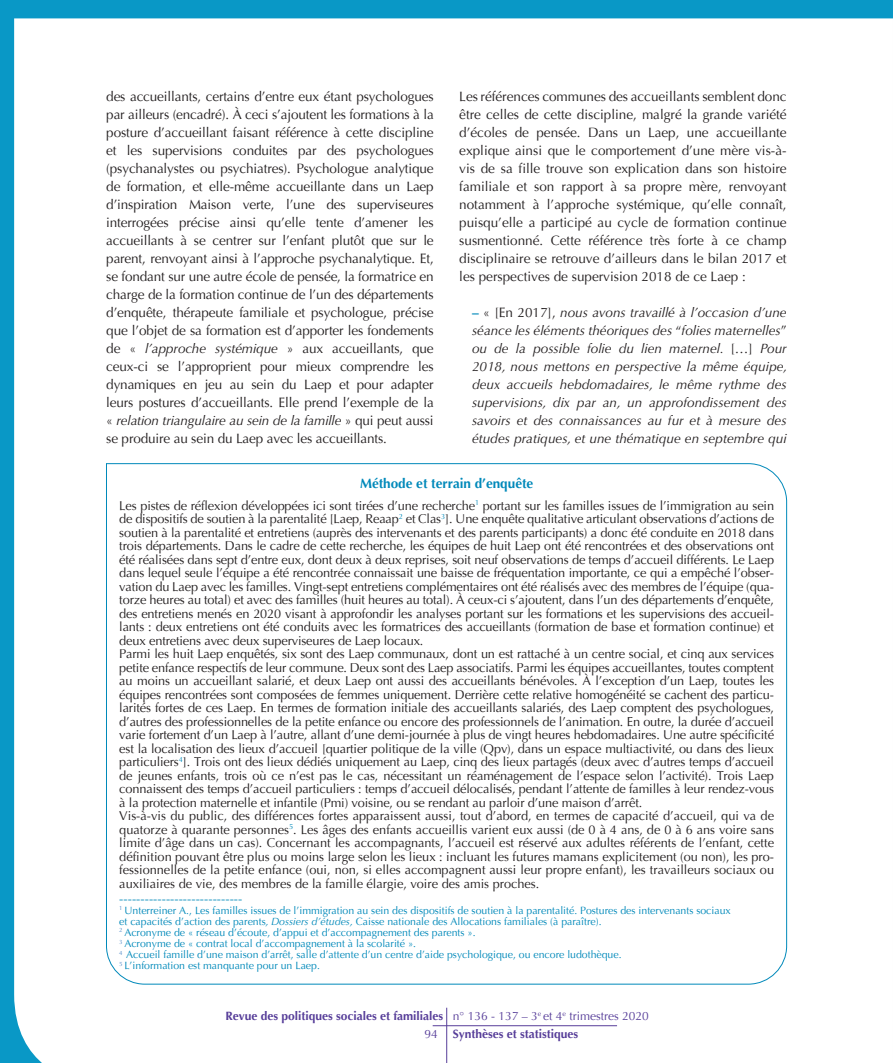
<style>
.page{position:relative;width:893px;height:1063px;background:#0998c6}
.page>*{position:absolute;margin:0;border:0;box-sizing:border-box;transform-origin:0 0}
.t1{font:13.5px/18px "Optima";letter-spacing:-.005em;color:#231f20;text-align:justify}
.t2{font:italic 13.5px/18px "Optima";color:#231f20;text-align:justify}
.t3{font:700 13.5px "Optima";color:#0089ba}
.t4{font:12.75px/13.5px "Optima";letter-spacing:-.01em;color:#231f20}
.t5{font:12.75px "Optima";color:#0089ba}
.t6{font:700 12px/18px "Optima";color:#573e99}
.t7{font:10.5px/11.1px "Optima";color:#0089ba}
.s1{font-style:italic}
.s2{font-weight:700;font-style:normal;color:#0089ba}
.s3{font-style:normal}
.s4{font-weight:400}
</style>
<div class="page">
<div style="left:14px;top:18px;width:879px;height:1045px;background:#fff"></div>
<hr style="left:446px;top:1008px;width:1px;height:55px;background:#573e99">
<hr style="left:433px;top:1025px;width:184px;height:1px;background:#573e99">
<div style="left:106px;top:463px;width:681px;height:522px;background:#fff"></div>
<p class="t1" style="left:106px;top:88px;width:329px">des accueillants, certains d’entre eux étant psychologues par ailleurs (encadré). À ceci s’ajoutent les formations à la posture d’accueillant faisant référence à cette discipline et les supervisions conduites par des psychologues (psychanalystes ou psychiatres). Psychologue analytique de formation, et elle-même accueillante dans un Laep d’inspiration Maison verte, l’une des superviseures interrogées précise ainsi qu’elle tente d’amener les accueillants à se centrer sur l’enfant plutôt que sur le parent, renvoyant ainsi à l’approche psychanalytique. Et, se fondant sur une autre école de pensée, la formatrice en charge de la formation continue de l’un des départements d’enquête, thérapeute familiale et psychologue, précise que l’objet de sa formation est d’apporter les fondements de « <span class="s1">l’approche systémique</span> » aux accueillants, que ceux-ci se l’approprient pour mieux comprendre les dynamiques en jeu au sein du Laep et pour adapter leurs postures d’accueillants. Elle prend l’exemple de la « <span class="s1">relation triangulaire au sein de la famille</span> » qui peut aussi se produire au sein du Laep avec les accueillants.</p>
<p class="t1" style="left:459px;top:88px;width:329px">Les références communes des accueillants semblent donc être celles de cette discipline, malgré la grande variété d’écoles de pensée. Dans un Laep, une accueillante explique ainsi que le comportement d’une mère vis-à&shy;vis de sa fille trouve son explication dans son histoire familiale et son rapport à sa propre mère, renvoyant notamment à l’approche systémique, qu’elle connaît, puisqu’elle a participé au cycle de formation continue susmentionné. Cette référence très forte à ce champ disciplinaire se retrouve d’ailleurs dans le bilan 2017 et les perspectives de supervision 2018 de ce Laep :</p>
<p class="t2" style="left:472px;top:303px;width:317px"><span class="s2">–</span> <span class="s3">« [En 2017],</span> nous avons travaillé à l’occasion d’une séance les éléments théoriques des <span class="s3">“</span>folies maternelles<span class="s3">” </span>ou de la possible folie du lien maternel. <span class="s3">[…]</span> Pour 2018, nous mettons en perspective la même équipe, deux accueils hebdomadaires, le même rythme des supervisions, dix par an, un approfondissement des savoirs et des connaissances au fur et à mesure des études pratiques, et une thématique en septembre qui</p>
<p class="t3" style="left:360px;top:475px;width:175px">Méthode et terrain d’enquête</p>
<p class="t4" style="left:119px;top:499px;width:656px">Les pistes de réflexion développées ici sont tirées d’une recherche<sup>1</sup> portant sur les familles issues de l’immigration au sein de dispositifs de soutien à la parentalité [Laep, Reaap<sup>2</sup> et Clas<sup>3</sup>]. Une enquête qualitative articulant observations d’actions de soutien à la parentalité et entretiens (auprès des intervenants et des parents participants) a donc été conduite en 2018 dans trois départements. Dans le cadre de cette recherche, les équipes de huit Laep ont été rencontrées et des observations ont été réalisées dans sept d’entre eux, dont deux à deux reprises, soit neuf observations de temps d’accueil différents. Le Laep dans lequel seule l’équipe a été rencontrée connaissait une baisse de fréquentation importante, ce qui a empêché l’obser&shy;vation du Laep avec les familles. Vingt-sept entretiens complémentaires ont été réalisés avec des membres de l’équipe (qua&shy;torze heures au total) et avec des familles (huit heures au total). À ceux-ci s’ajoutent, dans l’un des départements d’enquête, des entretiens menés en 2020 visant à approfondir les analyses portant sur les formations et les supervisions des accueil&shy;lants : deux entretiens ont été conduits avec les formatrices des accueillants (formation de base et formation continue) et deux entretiens avec deux superviseures de Laep locaux.<br>Parmi les huit Laep enquêtés, six sont des Laep communaux, dont un est rattaché à un centre social, et cinq aux services petite enfance respectifs de leur commune. Deux sont des Laep associatifs. Parmi les équipes accueillantes, toutes comptent au moins un accueillant salarié, et deux Laep ont aussi des accueillants bénévoles. À l’exception d’un Laep, toutes les équipes rencontrées sont composées de femmes uniquement. Derrière cette relative homogénéité se cachent des particu&shy;larités fortes de ces Laep. En termes de formation initiale des accueillants salariés, des Laep comptent des psychologues, d’autres des professionnelles de la petite enfance ou encore des professionnels de l’animation. En outre, la durée d’accueil varie fortement d’un Laep à l’autre, allant d’une demi-journée à plus de vingt heures hebdomadaires. Une autre spécificité est la localisation des lieux d’accueil [quartier politique de la ville (Qpv), dans un espace multiactivité, ou dans des lieux particuliers<sup>4</sup>]. Trois ont des lieux dédiés uniquement au Laep, cinq des lieux partagés (deux avec d’autres temps d’accueil de jeunes enfants, trois où ce n’est pas le cas, nécessitant un réaménagement de l’espace selon l’activité). Trois Laep connaissent des temps d’accueil particuliers : temps d’accueil délocalisés, pendant l’attente de familles à leur rendez-vous à la protection maternelle et infantile (Pmi) voisine, ou se rendant au parloir d’une maison d’arrêt.<br>Vis-à-vis du public, des différences fortes apparaissent aussi, tout d’abord, en termes de capacité d’accueil, qui va de quatorze à quarante personnes<sup>5</sup>. Les âges des enfants accueillis varient eux aussi (de 0 à 4 ans, de 0 à 6 ans voire sans limite d’âge dans un cas). Concernant les accompagnants, l’accueil est réservé aux adultes référents de l’enfant, cette définition pouvant être plus ou moins large selon les lieux : incluant les futures mamans explicitement (ou non), les pro&shy;fessionnelles de la petite enfance (oui, non, si elles accompagnent aussi leur propre enfant), les travailleurs sociaux ou auxiliaires de vie, des membres de la famille élargie, voire des amis proches.</p>
<p class="t5" style="left:119px;top:891px;width:125px">-----------------------------</p>
<p class="t7" style="left:119px;top:905px;width:613px"><sup>1</sup> Unterreiner A., Les familles issues de l’immigration au sein des dispositifs de soutien à la parentalité. Postures des intervenants sociaux et capacités d’action des parents<span class="s1">, Dossiers d’études,</span> Caisse nationale des Allocations familiales (à paraître).<br><sup>2</sup> Acronyme de « réseau d’écoute, d’appui et d’accompagnement des parents ».<br><sup>3</sup> Acronyme de « contrat local d’accompagnement à la scolarité ».<br><sup>4</sup> Accueil famille d’une maison d’arrêt, salle d’attente d’un centre d’aide psychologique, ou encore ludothèque.<br><sup>5</sup> L’information est manquante pour un Laep.</p>
<p class="t6" style="left:425px;top:1007px;width:226px;text-indent:-199px">Revue des politiques sociales et familiales <span class="s4">n° 136 - 137 – 3</span><sup>e</sup> <span class="s4">et 4</span><sup>e</sup> <span class="s4">trimestres 2020<br>94</span> Synthèses et statistiques</p>
</div>
